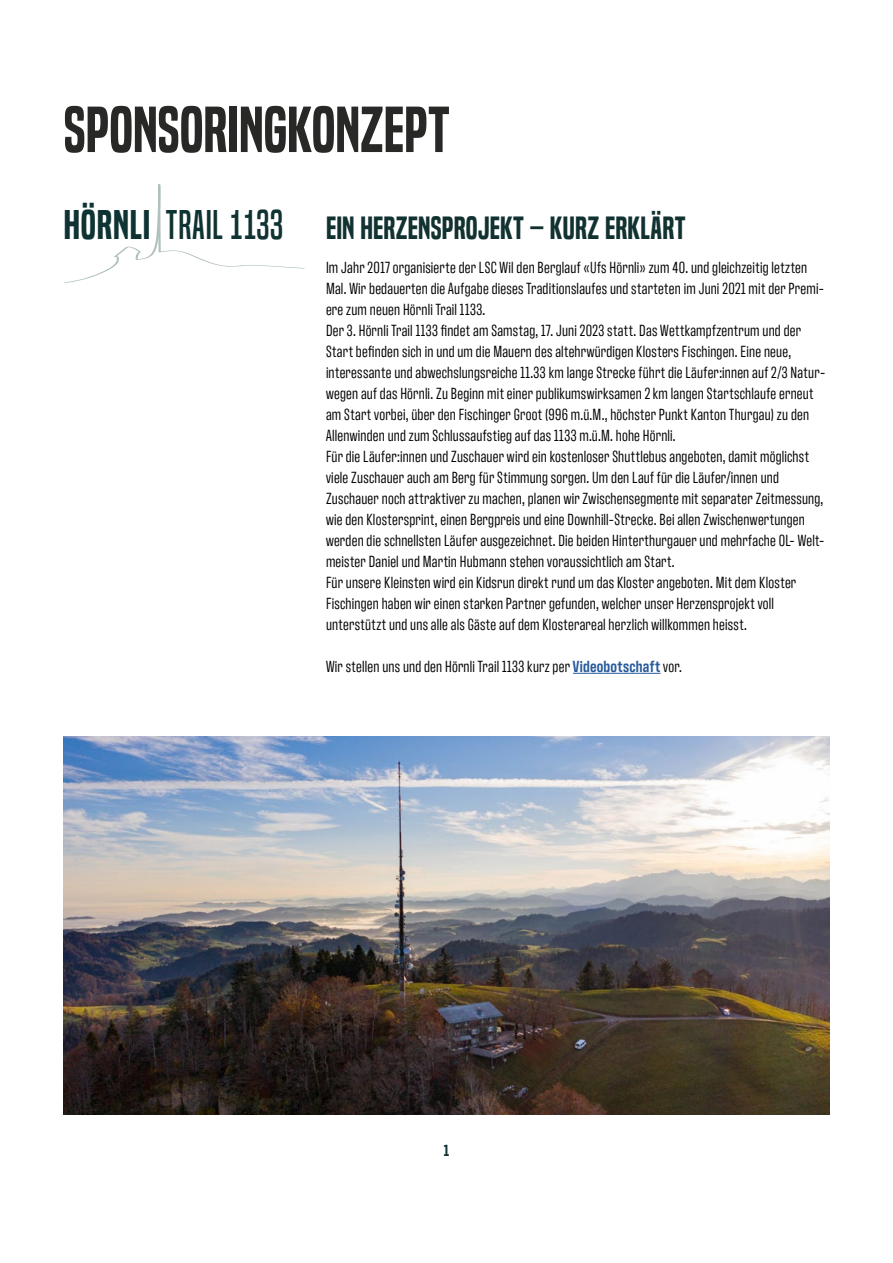
<style>
.page{position:relative;width:893px;height:1263px;background:#fff}
.page>*{position:absolute;margin:0;border:0;box-sizing:border-box;transform-origin:0 0}
.t1{font:60px "Built Titling Sb";color:#282827}
.t2{font:38.7px "Built Titling Rg";letter-spacing:.02em;color:#0f3232}
.t3{font:30px "Built Titling Sb";letter-spacing:.005em;color:#123232}
.t4{font:16.5px/21px "Antarctican Headline";letter-spacing:.01em;color:#000}
.t5{font:600 16.5px "Antarctican Headline";color:#123232}
.s1{font-family:"Built Titling Sb"}
.s2{font-weight:600;color:#275b9b}
</style>
<div class="page">
<hr style="left:573px;top:673px;width:88px;height:1px;background:#275b9b">
<svg style="left:64px;top:184px;width:241px;height:99px"></svg>
<img style="left:64px;top:737px;width:765px;height:378px">
<h1 class="t1" style="left:64px;top:94px;width:387px">SPONSORINGKONZEPT</h1>
<h2 class="t2" style="left:64px;top:202px;width:221px"><span class="s1">HÖRNLI</span> TRAIL 1133</h2>
<h3 class="t3" style="left:326px;top:210px;width:361px">EIN HERZENSPROJEKT – KURZ ERKLÄRT</h3>
<p class="t4" style="left:326px;top:255px;width:501px">Im Jahr 2017 organisierte der LSC Wil den Berglauf «Ufs Hörnli» zum 40. und gleichzeitig letzten Mal. Wir bedauerten die Aufgabe dieses Traditionslaufes und starteten im Juni 2021 mit der Premi&shy;ere zum neuen Hörnli Trail 1133.<br>Der 3. Hörnli Trail 1133 findet am Samstag, 17. Juni 2023 statt. Das Wettkampfzentrum und der Start befinden sich in und um die Mauern des altehrwürdigen Klosters Fischingen. Eine neue, interessante und abwechslungsreiche 11.33 km lange Strecke führt die Läufer:innen auf 2/3 Natur&shy;wegen auf das Hörnli. Zu Beginn mit einer publikumswirksamen 2km langen Startschlaufe erneut am Start vorbei, über den Fischinger Groot (996 m.ü.M., höchster Punkt Kanton Thurgau) zu den Allenwinden und zum Schlussaufstieg auf das 1133 m.ü.M. hohe Hörnli.<br>Für die Läufer:innen und Zuschauer wird ein kostenloser Shuttlebus angeboten, damit möglichst viele Zuschauer auch am Berg für Stimmung sorgen. Um den Lauf für die Läufer/innen und Zuschauer noch attraktiver zu machen, planen wir Zwischensegmente mit separater Zeitmessung, wie den Klostersprint, einen Bergpreis und eine Downhill-Strecke. Bei allen Zwischenwertungen werden die schnellsten Läufer ausgezeichnet. Die beiden Hinterthurgauer und mehrfache OL- Welt&shy;meister Daniel und Martin Hubmann stehen voraussichtlich am Start.<br>Für unsere Kleinsten wird ein Kidsrun direkt rund um das Kloster angeboten. Mit dem Kloster Fischingen haben wir einen starken Partner gefunden, welcher unser Herzensprojekt voll unterstützt und uns alle als Gäste auf dem Klosterareal herzlich willkommen heisst.</p>
<p class="t4" style="left:326px;top:654px;width:357px">Wir stellen uns und den Hörnli Trail 1133 kurz per <span class="s2">Videobotschaft</span> vor.</p>
<p class="t5" style="left:444px;top:1139px;width:7px">1</p>
</div>
